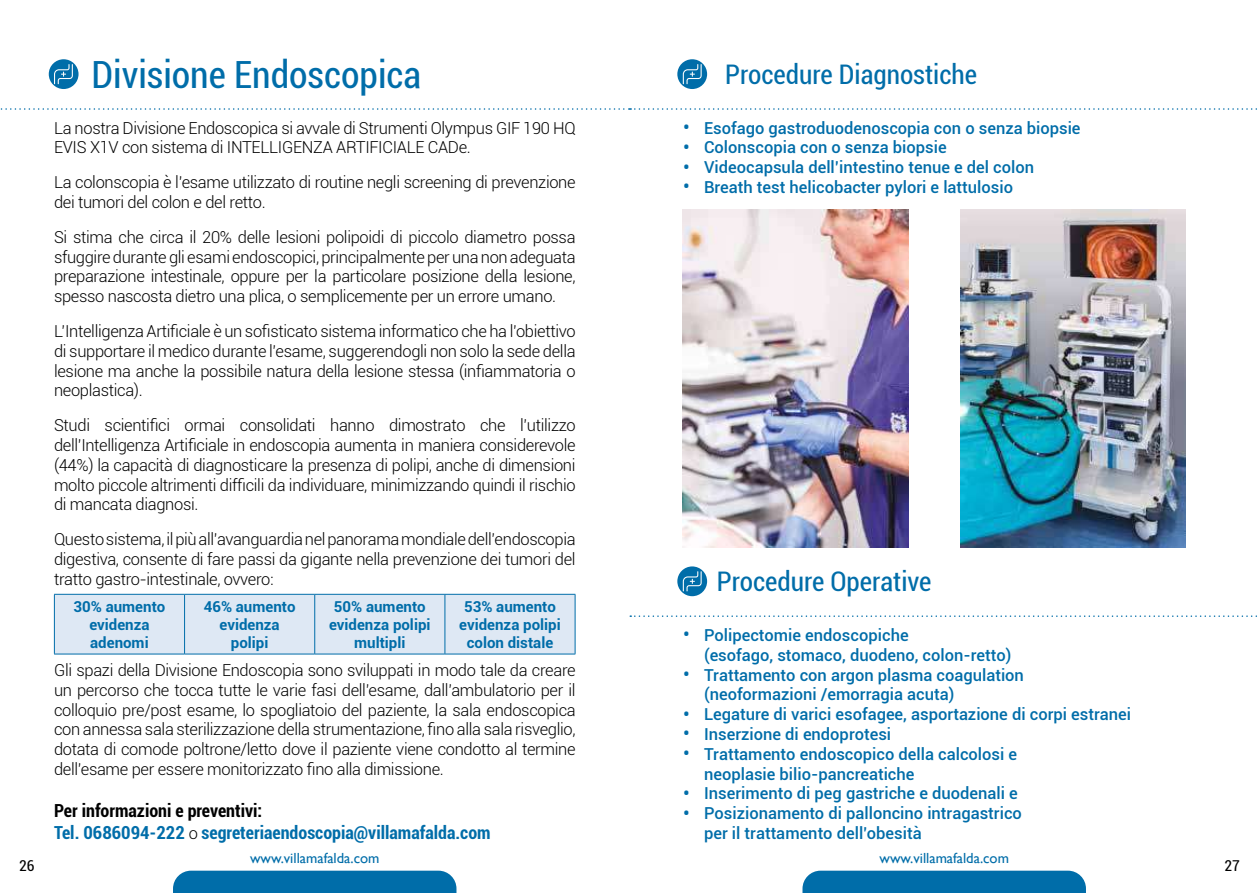
<style>
.page{position:relative;width:1259px;height:893px;background:#fff}
.page>*{position:absolute;margin:0;border:0;box-sizing:border-box;transform-origin:0 0}
.t1{font:condensed 37.5px "Roboto";color:#006da9}
.t2{font:condensed 27px "Roboto";color:#006da9}
.t3{font:700 condensed 18px/21.6px "Roboto";color:#006da9}
.t4{font:300 16.5px/19.8px "Roboto";letter-spacing:-.02em;color:#000;text-align:justify}
.t5{font:500 16.5px/19.8px "Roboto";color:#006da9}
.t6{font:700 15px/18px "Roboto";color:#006da9;text-align:center}
.t7{font:condensed 15px "Roboto";color:#000}
.t8{font:14.7px "Gill Sans";color:#006da9}
.s1{font-weight:300;font-size:22.5px}
.s2{color:#000}
.s3{font-weight:300;font-stretch:normal;font-size:16.5px;color:#000}
</style>
<div class="page">
<div style="left:802px;top:871px;width:284px;height:22px;background:#006da9"></div>
<div style="left:173px;top:871px;width:283px;height:22px;background:#006da9"></div>
<div style="left:49px;top:59px;width:30px;height:30px;background:#006da9;border-radius:50%"></div>
<svg style="left:677px;top:59px;width:30px;height:30px"></svg>
<svg style="left:0;top:108px;width:1257px;height:2px"></svg>
<svg style="left:54px;top:64px;width:19px;height:20px"></svg>
<svg style="left:683px;top:64px;width:18px;height:20px"></svg>
<img style="left:683px;top:209px;width:225px;height:338px">
<img style="left:960px;top:209px;width:225px;height:338px">
<svg style="left:630px;top:615px;width:627px;height:2px"></svg>
<svg style="left:677px;top:566px;width:30px;height:30px"></svg>
<svg style="left:683px;top:571px;width:18px;height:20px"></svg>
<div style="left:55px;top:595px;width:520px;height:59px;background:#dee8f4"></div>
<hr style="left:54px;top:594px;width:131px;height:1px;background:#006da9">
<hr style="left:54px;top:595px;width:1px;height:59px;background:#006da9">
<hr style="left:185px;top:594px;width:130px;height:1px;background:#006da9">
<hr style="left:184px;top:595px;width:1px;height:59px;background:#006da9">
<hr style="left:315px;top:594px;width:130px;height:1px;background:#006da9">
<hr style="left:314px;top:595px;width:1px;height:59px;background:#006da9">
<hr style="left:445px;top:594px;width:130px;height:1px;background:#006da9">
<hr style="left:444px;top:595px;width:1px;height:59px;background:#006da9">
<hr style="left:575px;top:595px;width:1px;height:59px;background:#006da9">
<hr style="left:54px;top:654px;width:131px;height:1px;background:#006da9">
<hr style="left:185px;top:654px;width:130px;height:1px;background:#006da9">
<hr style="left:315px;top:654px;width:130px;height:1px;background:#006da9">
<hr style="left:445px;top:654px;width:130px;height:1px;background:#006da9">
<h1 class="t1" style="left:91px;top:49px;width:331px">Divisione Endoscopica</h1>
<h2 class="t2" style="left:725px;top:56px;width:254px">Procedure Diagnostiche</h2>
<p class="t5" style="left:683px;top:117px;width:399px"><span class="s1">•</span> Esofago gastroduodenoscopia con o senza biopsie</p>
<p class="t5" style="left:683px;top:137px;width:265px"><span class="s1">•</span> Colonscopia con o senza biopsie</p>
<p class="t5" style="left:683px;top:157px;width:353px"><span class="s1">•</span> Videocapsula dell’intestino tenue e del colon</p>
<p class="t5" style="left:683px;top:177px;width:332px"><span class="s1">•</span> Breath test helicobacter pylori e lattulosio</p>
<p class="t4" style="left:54px;top:117px;width:523px">La nostra Divisione Endoscopica si avvale di Strumenti Olympus GIF 190 HQ<br>EVIS X1V con sistema di INTELLIGENZA ARTIFICIALE CADe.</p>
<p class="t4" style="left:54px;top:172px;width:523px">La colonscopia è l’esame utilizzato di routine negli screening di prevenzione dei tumori del colon e del retto.</p>
<p class="t4" style="left:54px;top:226px;width:523px">Si stima che circa il 20% delle lesioni polipoidi di piccolo diametro possa sfuggire durante gli esami endoscopici, principalmente per una non adeguata preparazione intestinale, oppure per la particolare posizione della lesione, spesso nascosta dietro una plica, o semplicemente per un errore umano.</p>
<p class="t4" style="left:54px;top:321px;width:523px">L’Intelligenza Artificiale è un sofisticato sistema informatico che ha l’obiettivo di supportare il medico durante l’esame, suggerendogli non solo la sede della lesione ma anche la possibile natura della lesione stessa (infiammatoria o neoplastica).</p>
<p class="t4" style="left:54px;top:415px;width:523px">Studi scientifici ormai consolidati hanno dimostrato che l’utilizzo dell’Intelligenza Artificiale in endoscopia aumenta in maniera considerevole (44%) la capacità di diagnosticare la presenza di polipi, anche di dimensioni molto piccole altrimenti difficili da individuare, minimizzando quindi il rischio di mancata diagnosi.</p>
<p class="t4" style="left:54px;top:529px;width:523px">Questo sistema, il più all’avanguardia nel panorama mondiale dell’endoscopia digestiva, consente di fare passi da gigante nella prevenzione dei tumori del tratto gastro-intestinale, ovvero:</p>
<h2 class="t2" style="left:717px;top:563px;width:216px">Procedure Operative</h2>
<p class="t5" style="left:704px;top:625px;width:309px;text-indent:-21px"><span class="s1">•</span> Polipectomie endoscopiche<br>(esofago, stomaco, duodeno, colon-retto)</p>
<p class="t5" style="left:704px;top:664px;width:321px;text-indent:-21px"><span class="s1">•</span> Trattamento con argon plasma coagulation (neoformazioni /emorragia acuta)</p>
<p class="t5" style="left:683px;top:704px;width:450px"><span class="s1">•</span> Legature di varici esofagee, asportazione di corpi estranei</p>
<p class="t5" style="left:683px;top:724px;width:210px"><span class="s1">•</span> Inserzione di endoprotesi</p>
<p class="t5" style="left:704px;top:743px;width:314px;text-indent:-21px"><span class="s1">•</span> Trattamento endoscopico della calcolosi e neoplasie bilio-pancreatiche</p>
<p class="t5" style="left:683px;top:783px;width:336px"><span class="s1">•</span> Inserimento di peg gastriche e duodenali e</p>
<p class="t5" style="left:704px;top:803px;width:319px;text-indent:-21px"><span class="s1">•</span> Posizionamento di palloncino intragastrico per il trattamento dell’obesità</p>
<p class="t6" style="left:74px;top:597px;width:93px">30% aumento evidenza adenomi</p>
<p class="t6" style="left:204px;top:597px;width:93px">46% aumento evidenza polipi</p>
<p class="t6" style="left:329px;top:597px;width:103px">50% aumento evidenza polipi multipli</p>
<p class="t6" style="left:459px;top:597px;width:103px">53% aumento evidenza polipi colon distale</p>
<p class="t4" style="left:54px;top:660px;width:523px">Gli spazi della Divisione Endoscopia sono sviluppati in modo tale da creare un percorso che tocca tutte le varie fasi dell’esame, dall’ambulatorio per il colloquio pre/post esame, lo spogliatoio del paziente, la sala endoscopica con annessa sala sterilizzazione della strumentazione, fino alla sala risveglio, dotata di comode poltrone/letto dove il paziente viene condotto al termine dell’esame per essere monitorizzato fino alla dimissione.</p>
<p class="t3" style="left:54px;top:799px;width:438px"><span class="s2">Per informazioni e preventivi:<br></span>Tel. 0686094-222 <span class="s3">o</span> segreteriaendoscopia@villamafalda.com</p>
<p class="t8" style="left:250px;top:849px;width:131px">www.villamafalda.com</p>
<p class="t8" style="left:879px;top:849px;width:131px">www.villamafalda.com</p>
<p class="t7" style="left:19px;top:855px;width:17px">26</p>
<p class="t7" style="left:1224px;top:855px;width:17px">27</p>
</div>
